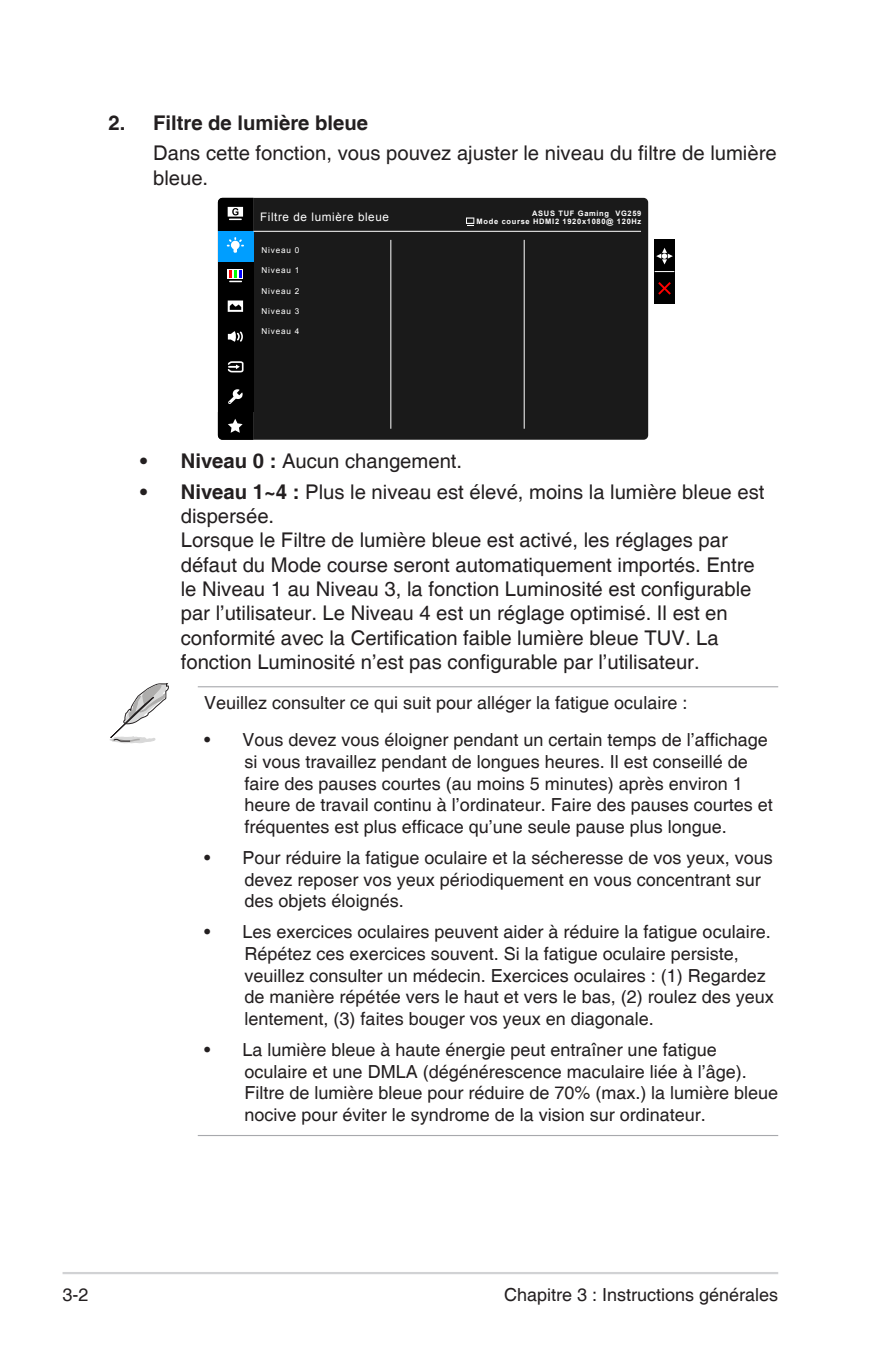
<style>
.page{position:relative;width:893px;height:1346px;background:#fff}
.page>*{position:absolute;margin:0;border:0;box-sizing:border-box;transform-origin:0 0}
.Bulleted_Text{font:20.25px/24.3px "Helvetica";color:#231f20}
.List{font:20.25px/24.3px "Helvetica";color:#231f20}
.List-2{font:700 20.25px "Helvetica";color:#231f20}
.Message_list_middle{font:18px/21.6px "Helvetica";color:#231f20}
.Message_list_last{font:18px/21.6px "Helvetica";color:#231f20}
.Message_first{font:18px "Helvetica";color:#231f20}
.Footer_Text-Left{font:18px "Helvetica";color:#231f20}
.Page_No__Left{font:18px "Helvetica";color:#231f20}
.t1{font:11.7px "Arial";letter-spacing:.05em;color:#fff}
.t2{font:8.1px "Arial";letter-spacing:.1em;color:#fff}
.t3{font:700 7.42px/8.8px "Arial";letter-spacing:.09em;color:#fff;text-align:right}
.s1{font-weight:700}
</style>
<div class="page">
<hr style="left:63px;top:1272px;width:715px;height:2px;background:#d1d2d4">
<hr style="left:198px;top:686px;width:580px;height:1px;background:#a8a9ad">
<hr style="left:198px;top:1135px;width:580px;height:1px;background:#a8a9ad">
<div style="left:253px;top:198px;width:395px;height:242px;background:#1a1a1a"></div>
<hr style="left:254px;top:231px;width:387px;height:1px;background:#fff">
<hr style="left:390px;top:240px;width:1px;height:189px;background:#fff">
<hr style="left:524px;top:240px;width:1px;height:189px;background:#fff">
<svg style="left:218px;top:198px;width:35px;height:242px;background:#192b37"></svg>
<div style="left:654px;top:239px;width:21px;height:65px;background:#000"></div>
<svg style="left:655px;top:271px;width:19px;height:1px"></svg>
<svg style="left:656px;top:248px;width:17px;height:16px"></svg>
<svg style="left:658px;top:282px;width:13px;height:13px"></svg>
<div style="left:466px;top:217px;width:8px;height:7px;background:#a6a6a6"></div>
<svg style="left:467px;top:219px;width:6px;height:7px"></svg>
<svg style="left:110px;top:683px;width:59px;height:61px"></svg>
<p class="List-2" style="left:108px;top:110px;width:261px">2. Filtre de lumière bleue</p>
<p class="List" style="left:153px;top:142px;width:625px">Dans cette fonction, vous pouvez ajuster le niveau du filtre de lumière bleue.</p>
<p class="t1" style="left:260px;top:209px;width:130px">Filtre de lumière bleue</p>
<p class="t3" style="left:477px;top:209px;width:166px">ASUS TUF Gaming VG259<br>Mode course HDMI2 1920x1080@ 120Hz</p>
<p class="t2" style="left:262px;top:245px;width:39px">Niveau 0</p>
<p class="t2" style="left:262px;top:265px;width:39px">Niveau 1</p>
<p class="t2" style="left:262px;top:285px;width:39px">Niveau 2</p>
<p class="t2" style="left:262px;top:306px;width:39px">Niveau 3</p>
<p class="t2" style="left:262px;top:326px;width:39px">Niveau 4</p>
<p class="Bulleted_Text" style="left:140px;top:449px;width:323px"><span class="s1">• Niveau 0 :</span> Aucun changement.</p>
<p class="Bulleted_Text" style="left:181px;top:480px;width:585px;text-indent:-40px"><span class="s1">• Niveau 1~4 :</span> Plus le niveau est élevé, moins la lumière bleue est dispersée.<br>Lorsque le Filtre de lumière bleue est activé, les réglages par défaut du Mode course seront automatiquement importés. Entre le Niveau 1 au Niveau 3, la fonction Luminosité est configurable par l’utilisateur. Le Niveau 4 est un réglage optimisé. Il est en conformité avec la Certification faible lumière bleue TUV. La fonction Luminosité n’est pas configurable par l’utilisateur.</p>
<p class="Message_first" style="left:204px;top:692px;width:485px">Veuillez consulter ce qui suit pour alléger la fatigue oculaire :</p>
<p class="Message_list_middle" style="left:245px;top:730px;width:530px;text-indent:-40px">• Vous devez vous éloigner pendant un certain temps de l’affichage si vous travaillez pendant de longues heures. Il est conseillé de faire des pauses courtes (au moins 5 minutes) après environ 1 heure de travail continu à l’ordinateur. Faire des pauses courtes et fréquentes est plus efficace qu’une seule pause plus longue.</p>
<p class="Message_list_middle" style="left:245px;top:847px;width:530px;text-indent:-40px">• Pour réduire la fatigue oculaire et la sécheresse de vos yeux, vous devez reposer vos yeux périodiquement en vous concentrant sur des objets éloignés.</p>
<p class="Message_list_middle" style="left:245px;top:922px;width:531px;text-indent:-40px">• Les exercices oculaires peuvent aider à réduire la fatigue oculaire.<br>Répétez ces exercices souvent. Si la fatigue oculaire persiste, veuillez consulter un médecin. Exercices oculaires : (1) Regardez de manière répétée vers le haut et vers le bas, (2) roulez des yeux lentement, (3) faites bouger vos yeux en diagonale.</p>
<p class="Message_list_last" style="left:245px;top:1039px;width:535px;text-indent:-40px">• La lumière bleue à haute énergie peut entraîner une fatigue oculaire et une DMLA (dégénérescence maculaire liée à l’âge).<br>Filtre de lumière bleue pour réduire de 70% (max.) la lumière bleue nocive pour éviter le syndrome de la vision sur ordinateur.</p>
<p class="Page_No__Left" style="left:63px;top:1284px;width:28px">3-2</p>
<p class="Footer_Text-Left" style="left:504px;top:1284px;width:276px">Chapitre 3 : Instructions générales</p>
</div>
